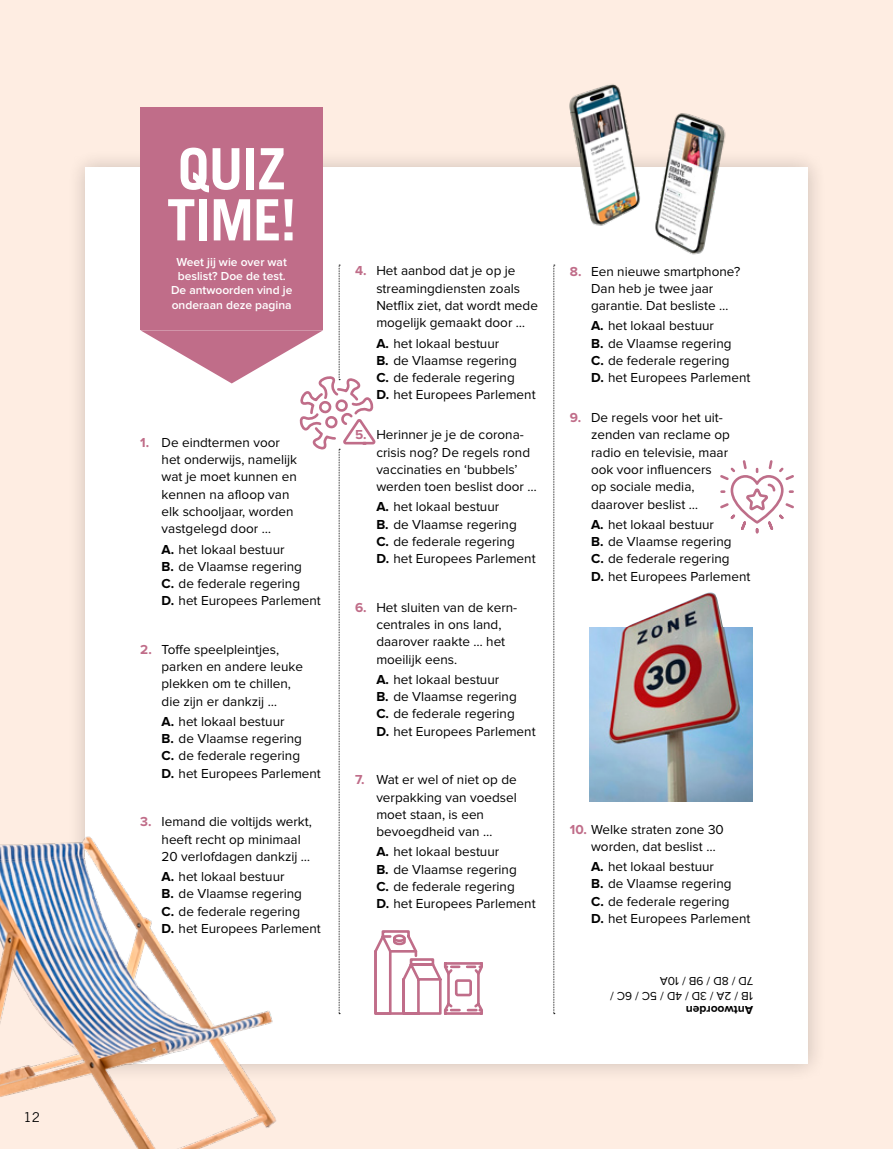
<style>
.page{position:relative;width:893px;height:1149px;background:#fff}
.page>*{position:absolute;margin:0;border:0;box-sizing:border-box;transform-origin:0 0}
.t1{font:700 57px/51px "Trade Gothic LT Std";letter-spacing:-.015em;color:#fff}
.t2{font:13.5px/17.2px "Proxima Nova";color:#000}
.t3{font:13.5px "Trade Gothic LT Std";color:#000}
.t4{font:600 12px/14.2px "Proxima Nova";color:#fff;text-align:center}
.t5{font:12px/14.2px "Proxima Nova";color:#000}
.t6{font:700 12px "Proxima Nova";color:#000}
.s1{font-weight:700;color:#c06d89}
.s2{font-weight:700}
</style>
<div class="page">
<div style="left:0;top:0;width:893px;height:1148px;background:#feede2"></div>
<div style="left:66px;top:149px;width:761px;height:933px;background:#000;opacity:.2"></div>
<div style="left:85px;top:167px;width:723px;height:896px;background:#fff"></div>
<div style="left:140px;top:107px;width:183px;height:223px;background:#c06d89"></div>
<svg style="left:553px;top:265px;width:2px;height:748px"></svg>
<img style="left:0;top:768px;width:318px;height:380px">
<img style="left:627px;top:592px;width:96px;height:35px">
<img style="left:589px;top:627px;width:164px;height:174px">
<svg style="left:720px;top:460px;width:74px;height:74px"></svg>
<svg style="left:140px;top:265px;width:343px;height:750px"></svg>
<img style="left:654px;top:113px;width:80px;height:142px">
<img style="left:559px;top:84px;width:84px;height:142px">
<p class="t3" style="left:24px;top:1108px;width:18px">12</p>
<h1 class="t1" style="left:167px;top:143px;width:131px">QUIZ<br>TIME!</h1>
<p class="t4" style="left:171px;top:255px;width:123px">Weet jij wie over wat beslist? Doe de test.<br>De antwoorden vind je onderaan deze pagina</p>
<p class="t2" style="left:162px;top:434px;width:137px;text-indent:-21px"><span class="s1">1.</span> De eindtermen voor het onderwijs, namelijk wat je moet kunnen en kennen na afloop van elk schooljaar, worden vastgelegd door …</p>
<p class="t2" style="left:162px;top:540px;width:161px"><span class="s2">A.</span> het lokaal bestuur<br><span class="s2">B.</span> de Vlaamse regering<br><span class="s2">C.</span> de federale regering<br><span class="s2">D.</span> het Europees Parlement</p>
<p class="t2" style="left:162px;top:641px;width:143px;text-indent:-21px"><span class="s1">2.</span> Toffe speelpleintjes, parken en andere leuke plekken om te chillen, die zijn er dankzij …</p>
<p class="t2" style="left:162px;top:713px;width:161px"><span class="s2">A.</span> het lokaal bestuur<br><span class="s2">B.</span> de Vlaamse regering<br><span class="s2">C.</span> de federale regering<br><span class="s2">D.</span> het Europees Parlement</p>
<p class="t2" style="left:162px;top:813px;width:152px;text-indent:-21px"><span class="s1">3.</span> Iemand die voltijds werkt, heeft recht op minimaal<br>20 verlofdagen dankzij …</p>
<p class="t2" style="left:162px;top:868px;width:161px"><span class="s2">A.</span> het lokaal bestuur<br><span class="s2">B.</span> de Vlaamse regering<br><span class="s2">C.</span> de federale regering<br><span class="s2">D.</span> het Europees Parlement</p>
<p class="t2" style="left:376px;top:262px;width:163px;text-indent:-21px"><span class="s1">4.</span> Het aanbod dat je op je streamingdiensten zoals<br>Netflix ziet, dat wordt mede mogelijk gemaakt door …</p>
<p class="t2" style="left:376px;top:334px;width:161px"><span class="s2">A.</span> het lokaal bestuur<br><span class="s2">B.</span> de Vlaamse regering<br><span class="s2">C.</span> de federale regering<br><span class="s2">D.</span> het Europees Parlement</p>
<p class="t2" style="left:376px;top:426px;width:162px;text-indent:-21px"><span class="s1">5.</span> Herinner je je de corona&shy;crisis nog? De regels rond vaccinaties en ‘bubbels’ werden toen beslist door …</p>
<p class="t2" style="left:376px;top:498px;width:161px"><span class="s2">A.</span> het lokaal bestuur<br><span class="s2">B.</span> de Vlaamse regering<br><span class="s2">C.</span> de federale regering<br><span class="s2">D.</span> het Europees Parlement</p>
<p class="t2" style="left:376px;top:599px;width:142px;text-indent:-21px"><span class="s1">6.</span> Het sluiten van de kern&shy;centrales in ons land, daarover raakte … het moeilijk eens.</p>
<p class="t2" style="left:376px;top:671px;width:161px"><span class="s2">A.</span> het lokaal bestuur<br><span class="s2">B.</span> de Vlaamse regering<br><span class="s2">C.</span> de federale regering<br><span class="s2">D.</span> het Europees Parlement</p>
<p class="t2" style="left:376px;top:771px;width:142px;text-indent:-21px"><span class="s1">7.</span> Wat er wel of niet op de verpakking van voedsel moet staan, is een bevoegdheid van …</p>
<p class="t2" style="left:376px;top:843px;width:161px"><span class="s2">A.</span> het lokaal bestuur<br><span class="s2">B.</span> de Vlaamse regering<br><span class="s2">C.</span> de federale regering<br><span class="s2">D.</span> het Europees Parlement</p>
<p class="t2" style="left:591px;top:263px;width:151px;text-indent:-21px"><span class="s1">8.</span> Een nieuwe smartphone?<br>Dan heb je twee jaar garantie. Dat besliste …</p>
<p class="t2" style="left:591px;top:317px;width:161px"><span class="s2">A.</span> het lokaal bestuur<br><span class="s2">B.</span> de Vlaamse regering<br><span class="s2">C.</span> de federale regering<br><span class="s2">D.</span> het Europees Parlement</p>
<p class="t2" style="left:591px;top:409px;width:140px;text-indent:-21px"><span class="s1">9.</span> De regels voor het uit&shy;zenden van reclame op radio en televisie, maar ook voor influencers op sociale media, daarover beslist …</p>
<p class="t2" style="left:591px;top:516px;width:161px"><span class="s2">A.</span> het lokaal bestuur<br><span class="s2">B.</span> de Vlaamse regering<br><span class="s2">C.</span> de federale regering<br><span class="s2">D.</span> het Europees Parlement</p>
<p class="t2" style="left:591px;top:820px;width:134px;text-indent:-21px"><span class="s1">10.</span> Welke straten zone 30 worden, dat beslist …</p>
<p class="t2" style="left:591px;top:858px;width:161px"><span class="s2">A.</span> het lokaal bestuur<br><span class="s2">B.</span> de Vlaamse regering<br><span class="s2">C.</span> de federale regering<br><span class="s2">D.</span> het Europees Parlement</p>
<p class="t5" style="left:753px;top:1001px;width:144px;rotate:-180deg">1B / 2A / 3D / 4D / 5C / 6C /<br>7D / 8D / 9B / 10A</p>
<p class="t6" style="left:753px;top:1016px;width:69px;rotate:-180deg">Antwoorden</p>
</div>
